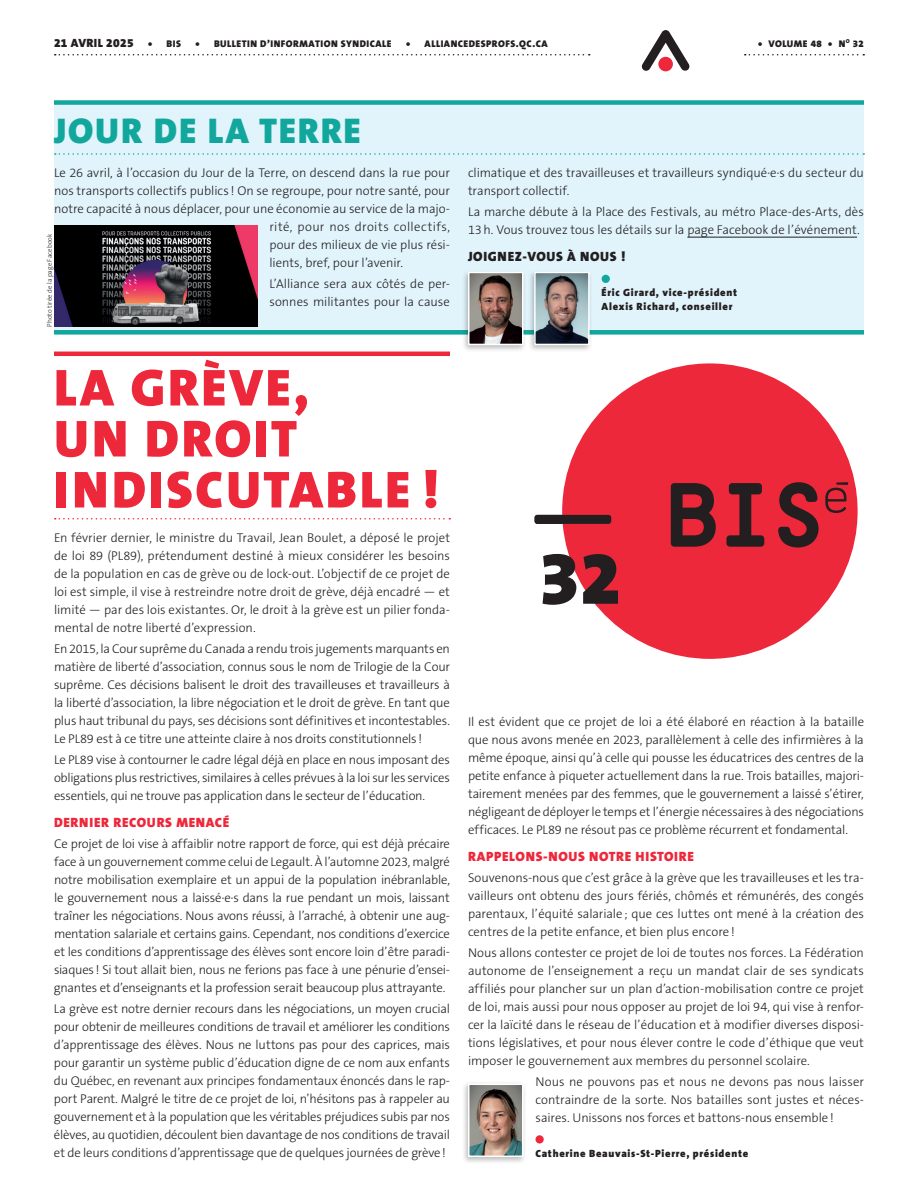
<style>
.page{position:relative;width:918px;height:1188px;background:#fff}
.page>*{position:absolute;margin:0;border:0;box-sizing:border-box;transform-origin:0 0}
.t1{font:900 75px "The Sans B9";color:#231f20}
.t2{font:900 52.5px/51px "The Sans B9";letter-spacing:.05em;color:#ee283b}
.t3{font:900 36px "The Sans B9";letter-spacing:.05em;color:#12a79d}
.t4{font:900 13.5px "The Sans B9";letter-spacing:.05em;color:#ee283b}
.t5{font:900 13.5px "The Sans B9";letter-spacing:.05em;color:#231f20}
.t6{font:300 12.75px/18px "The Sans B3";letter-spacing:-.005em;color:#231f20;text-align:justify}
.t7{font:300 12.75px "The Sans B3";letter-spacing:.03em;color:#231f20}
.t8{font:900 10.5px/13.5px "The Sans B9";letter-spacing:.07em;color:#231f20}
.t9{font:900 9.75px "The Sans B9";letter-spacing:.05em;color:#231f20}
.t10{font:300 6.75px "The Sans B3";letter-spacing:.01em;color:#231f20}
.s1{font-size:12px}
</style>
<div class="page">
<div style="left:54px;top:100px;width:810px;height:235px;background:#e1f4fc"></div>
<svg style="left:562px;top:363px;width:296px;height:296px;fill:#ee283b"></svg>
<svg style="left:671px;top:483px;width:45px;height:64px;background:#5e2127"></svg>
<svg style="left:726px;top:483px;width:38px;height:64px;background:#84232c"></svg>
<svg style="left:778px;top:482px;width:41px;height:66px;background:#7c222b"></svg>
<div style="left:535px;top:515px;width:76px;height:9px;background:#231f20;border-radius:3px"></div>
<svg style="left:825px;top:482px;width:24px;height:32px"></svg>
<svg style="left:641px;top:30px;width:49px;height:41px"></svg>
<svg style="left:55px;top:54px;width:535px;height:2px"></svg>
<svg style="left:745px;top:54px;width:119px;height:2px"></svg>
<div style="left:54px;top:330px;width:810px;height:5px;background:#12a79d"></div>
<hr style="left:54px;top:352px;width:396px;height:4px;background:#ee283b">
<svg style="left:55px;top:518px;width:395px;height:2px"></svg>
<div style="left:536px;top:1135px;width:8px;height:9px;background:#ee283b;border-radius:50%"></div>
<div style="left:54px;top:100px;width:810px;height:5px;background:#12a79d"></div>
<svg style="left:55px;top:153px;width:809px;height:2px"></svg>
<hr style="left:687px;top:237px;width:170px;height:1px;background:#231f20">
<div style="left:602px;top:275px;width:8px;height:8px;background:#12a79d;border-radius:50%"></div>
<div style="left:461px;top:1081px;width:66px;height:84px;background:#231f20;opacity:.3"></div>
<img style="left:471px;top:1087px;width:50px;height:67px">
<div style="left:468px;top:1084px;width:56px;height:73px;border:2px solid #fff"></div>
<div style="left:461px;top:269px;width:66px;height:84px;background:#231f20;opacity:.3"></div>
<img style="left:471px;top:275px;width:50px;height:67px">
<div style="left:468px;top:272px;width:56px;height:73px;border:2px solid #fff"></div>
<div style="left:528px;top:269px;width:65px;height:84px;background:#231f20;opacity:.3"></div>
<img style="left:537px;top:275px;width:50px;height:67px">
<div style="left:534px;top:272px;width:56px;height:73px;border:2px solid #fff"></div>
<img style="left:54px;top:225px;width:203px;height:102px">
<p class="t9" style="left:54px;top:38px;width:495px"><span class="s1">21 AVRIL 2025</span> • BIS • BULLETIN D’INFORMATION SYNDICALE • ALLIANCEDESPROFS.QC.CA</p>
<p class="t9" style="left:758px;top:38px;width:107px">• VOLUME 48 • N<sup>O</sup> 32</p>
<h3 class="t3" style="left:54px;top:111px;width:308px">JOUR DE LA TERRE</h3>
<p class="t6" style="left:54px;top:164px;width:397px">Le 26 avril, à l’occasion du Jour de la Terre, on descend dans la rue pour</p>
<p class="t6" style="left:54px;top:182px;width:398px">nos transports collectifs publics ! On se regroupe, pour notre santé, pour</p>
<p class="t6" style="left:54px;top:200px;width:398px">notre capacité à nous déplacer, pour une économie au service de la majo-</p>
<p class="t7" style="left:269px;top:220px;width:182px">rité, pour nos droits collectifs,</p>
<p class="t6" style="left:269px;top:236px;width:182px">pour des milieux de vie plus rési-</p>
<p class="t6" style="left:269px;top:254px;width:135px">lients, bref, pour l’avenir.</p>
<p class="t6" style="left:269px;top:275px;width:182px">L’Alliance sera aux côtés de per&shy;sonnes militantes pour la cause</p>
<p class="t10" style="left:46px;top:327px;width:95px;rotate:-90deg">Photo tirée de la page Facebook</p>
<h2 class="t2" style="left:54px;top:364px;width:387px">LA GRÈVE,<br>UN DROIT<br>INDISCUTABLE !</h2>
<p class="t6" style="left:54px;top:529px;width:398px">En février dernier, le ministre du Travail, Jean Boulet, a déposé le projet de loi 89 (PL89), prétendument destiné à mieux considérer les besoins de la population en cas de grève ou de lock-out. L’objectif de ce projet de loi est simple, il vise à restreindre notre droit de grève, déjà encadré — et limité — par des lois existantes. Or, le droit à la grève est un pilier fonda&shy;mental de notre liberté d’expression.</p>
<p class="t6" style="left:54px;top:640px;width:398px">En 2015, la Cour suprême du Canada a rendu trois jugements marquants en matière de liberté d’association, connus sous le nom de Trilogie de la Cour suprême. Ces décisions balisent le droit des travailleuses et travailleurs à la liberté d’association, la libre négociation et le droit de grève. En tant que plus haut tribunal du pays, ses décisions sont définitives et incontestables.<br>Le PL89 est à ce titre une atteinte claire à nos droits constitutionnels!</p>
<p class="t6" style="left:54px;top:751px;width:397px">Le PL89 vise à contourner le cadre légal déjà en place en nous imposant des obligations plus restrictives, similaires à celles prévues à la loi sur les services essentiels, qui ne trouve pas application dans le secteur de l’éducation.</p>
<p class="t4" style="left:54px;top:815px;width:177px">DERNIER RECOURS MENACÉ</p>
<p class="t6" style="left:54px;top:835px;width:398px">Ce projet de loi vise à affaiblir notre rapport de force, qui est déjà précaire face à un gouvernement comme celui de Legault. À l’automne 2023, malgré notre mobilisation exemplaire et un appui de la population inébranlable, le gouvernement nous a laissé·e·s dans la rue pendant un mois, laissant traîner les négociations. Nous avons réussi, à l’arraché, à obtenir une aug&shy;mentation salariale et certains gains. Cependant, nos conditions d’exercice et les conditions d’apprentissage des élèves sont encore loin d’être paradi&shy;siaques! Si tout allait bien, nous ne ferions pas face à une pénurie d’ensei&shy;gnantes et d’enseignants et la profession serait beaucoup plus attrayante.</p>
<p class="t6" style="left:54px;top:1000px;width:398px">La grève est notre dernier recours dans les négociations, un moyen crucial pour obtenir de meilleures conditions de travail et améliorer les conditions d’apprentissage des élèves. Nous ne luttons pas pour des caprices, mais pour garantir un système public d’éducation digne de ce nom aux enfants du Québec, en revenant aux principes fondamentaux énoncés dans le rap&shy;port Parent. Malgré le titre de ce projet de loi, n’hésitons pas à rappeler au gouvernement et à la population que les véritables préjudices subis par nos élèves, au quotidien, découlent bien davantage de nos conditions de travail et de leurs conditions d’apprentissage que de quelques journées de grève!</p>
<p class="t6" style="left:468px;top:164px;width:398px">climatique et des travailleuses et travailleurs syndiqué·e·s du secteur du transport collectif.</p>
<p class="t6" style="left:468px;top:203px;width:397px">La marche débute à la Place des Festivals, au métro Place-des-Arts, dès<br>13h. Vous trouvez tous les détails sur la page Facebook de l’événement.</p>
<p class="t5" style="left:468px;top:249px;width:159px">JOIGNEZ-VOUS À NOUS !</p>
<p class="t8" style="left:602px;top:287px;width:137px">Éric Girard, vice-président<br>Alexis Richard, conseiller</p>
<h1 class="t1" style="left:539px;top:538px;width:84px">32</h1>
<p class="t6" style="left:468px;top:713px;width:398px">Il est évident que ce projet de loi a été élaboré en réaction à la bataille que nous avons menée en 2023, parallèlement à celle des infirmières à la même époque, ainsi qu’à celle qui pousse les éducatrices des centres de la petite enfance à piqueter actuellement dans la rue. Trois batailles, majori&shy;tairement menées par des femmes, que le gouvernement a laissé s’étirer, négligeant de déployer le temps et l’énergie nécessaires à des négociations efficaces. Le PL89 ne résout pas ce problème récurrent et fondamental.</p>
<p class="t4" style="left:468px;top:849px;width:228px">RAPPELONS-NOUS NOTRE HISTOIRE</p>
<p class="t6" style="left:468px;top:869px;width:398px">Souvenons-nous que c’est grâce à la grève que les travailleuses et les tra&shy;vailleurs ont obtenu des jours fériés, chômés et rémunérés, des congés parentaux, l’équité salariale; que ces luttes ont mené à la création des centres de la petite enfance, et bien plus encore !</p>
<p class="t6" style="left:468px;top:944px;width:398px">Nous allons contester ce projet de loi de toutes nos forces. La Fédération autonome de l’enseignement a reçu un mandat clair de ses syndicats affiliés pour plancher sur un plan d’action-mobilisation contre ce projet de loi, mais aussi pour nous opposer au projet de loi 94, qui vise à renfor&shy;cer la laïcité dans le réseau de l’éducation et à modifier diverses disposi&shy;tions législatives, et pour nous élever contre le code d’éthique que veut imposer le gouvernement aux membres du personnel scolaire.</p>
<p class="t6" style="left:535px;top:1073px;width:330px">Nous ne pouvons pas et nous ne devons pas nous laisser contraindre de la sorte. Nos batailles sont justes et néces&shy;saires. Unissons nos forces et battons-nous ensemble!</p>
<p class="t8" style="left:535px;top:1147px;width:214px">Catherine Beauvais-St-Pierre, présidente</p>
</div>
